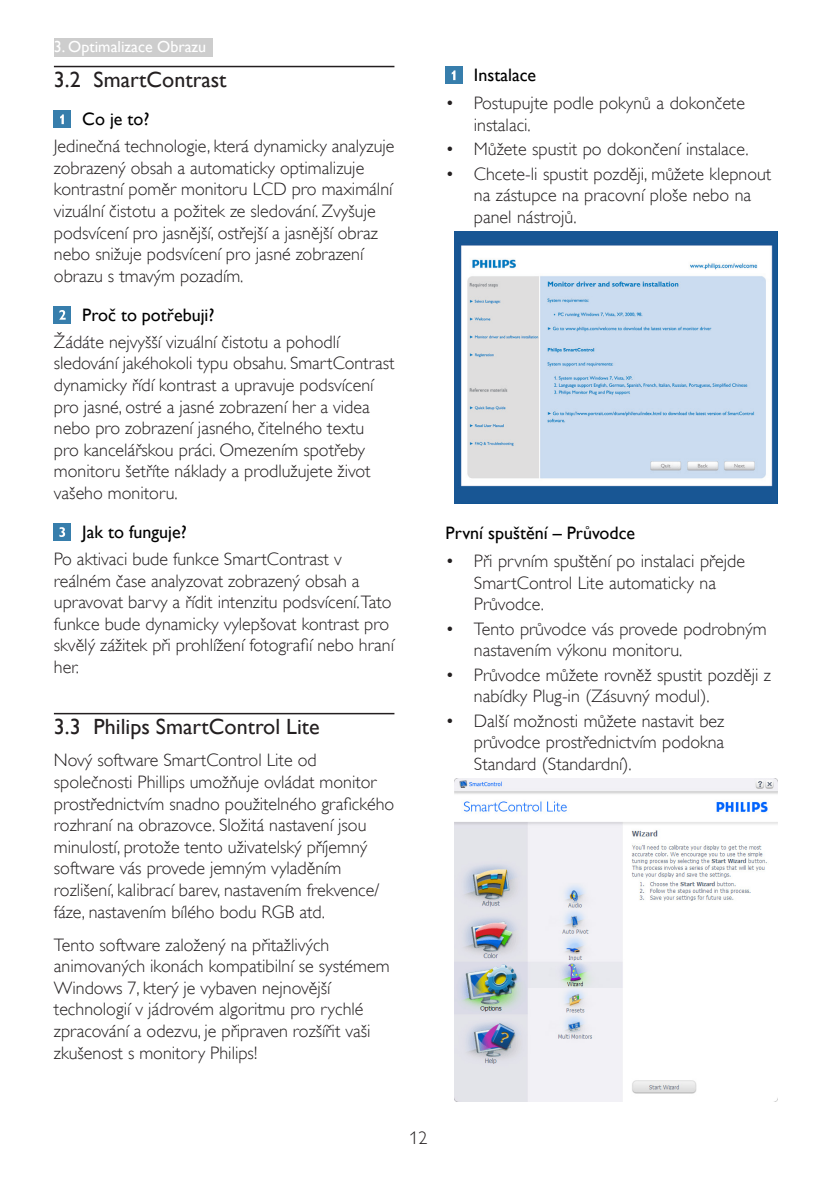
<style>
.page{position:relative;width:840px;height:1191px;background:#fff}
.page>*{position:absolute;margin:0;border:0;box-sizing:border-box;transform-origin:0 0}
.t1{font:22px "Gill Sans Alt One WGL";color:#231f20}
.chapter-paragraph{font:18px/21.6px "Gill Sans Alt One WGL Light";color:#231f20}
.Heading_4{font:18px "Gill Sans Alt One WGL";color:#000}
.Heading_3{font:18px "Gill Sans Alt One WGL";color:#000}
.t2{font:16px "Gill Sans Alt One WGL";color:#fff}
</style>
<div class="page">
<div style="left:54px;top:38px;width:159px;height:19px;background:#cdcdcd"></div>
<div style="left:445px;top:67px;width:17px;height:17px;background:#377eac"></div>
<svg style="left:451px;top:70px;width:4px;height:10px"></svg>
<img style="left:454px;top:231px;width:323px;height:272px">
<img style="left:454px;top:778px;width:323px;height:323px">
<hr style="left:54px;top:66px;width:340px;height:1px;background:#231f20">
<hr style="left:54px;top:713px;width:340px;height:1px;background:#231f20">
<div style="left:54px;top:111px;width:17px;height:17px;background:#377eac"></div>
<svg style="left:60px;top:114px;width:4px;height:10px"></svg>
<div style="left:54px;top:306px;width:17px;height:17px;background:#377eac"></div>
<svg style="left:59px;top:310px;width:7px;height:10px"></svg>
<div style="left:54px;top:523px;width:17px;height:17px;background:#377eac"></div>
<svg style="left:59px;top:527px;width:6px;height:10px"></svg>
<p class="t2" style="left:54px;top:36px;width:154px">3. Optimalizace Obrazu</p>
<p class="t1" style="left:54px;top:65px;width:174px">3.2 SmartContrast</p>
<p class="Heading_4" style="left:82px;top:106px;width:69px">Co je to?</p>
<p class="chapter-paragraph" style="left:54px;top:135px;width:342px">Jedinečná technologie, která dynamicky analyzuje zobrazený obsah a automaticky optimalizuje kontrastní poměr monitoru LCD pro maximální vizuální čistotu a požitek ze sledování. Zvyšuje podsvícení pro jasnější, ostřejší a jasnější obraz nebo snižuje podsvícení pro jasné zobrazení obrazu s tmavým pozadím.</p>
<p class="Heading_4" style="left:82px;top:302px;width:134px">Proč to potřebuji?</p>
<p class="chapter-paragraph" style="left:54px;top:331px;width:342px">Žádáte nejvyšší vizuální čistotu a pohodlí sledování jakéhokoli typu obsahu. SmartContrast dynamicky řídí kontrast a upravuje podsvícení pro jasné, ostré a jasné zobrazení her a videa nebo pro zobrazení jasného, čitelného textu<br>pro kancelářskou práci. Omezením spotřeby monitoru šetříte náklady a prodlužujete život vašeho monitoru.</p>
<p class="Heading_4" style="left:82px;top:519px;width:106px">Jak to funguje?</p>
<p class="chapter-paragraph" style="left:54px;top:548px;width:341px">Po aktivaci bude funkce SmartContrast v reálném čase analyzovat zobrazený obsah a upravovat barvy a řídit intenzitu podsvícení.Tato funkce bude dynamicky vylepšovat kontrast pro skvělý zážitek při prohlížení fotografií nebo hraní her.</p>
<p class="t1" style="left:54px;top:711px;width:267px">3.3 Philips SmartControl Lite</p>
<p class="chapter-paragraph" style="left:54px;top:749px;width:342px">Nový software SmartControl Lite od společnosti Phillips umožňuje ovládat monitor prostřednictvím snadno použitelného grafického rozhraní na obrazovce. Složitá nastavení jsou minulostí, protože tento uživatelský příjemný software vás provede jemným vyladěním rozlišení, kalibrací barev, nastavením frekvence/ fáze, nastavením bílého bodu RGB atd.</p>
<p class="chapter-paragraph" style="left:54px;top:933px;width:337px">Tento software založený na přitažlivých animovaných ikonách kompatibilní se systémem Windows 7, který je vybaven nejnovější technologií v jádrovém algoritmu pro rychlé zpracování a odezvu, je připraven rozšířit vaši zkušenost s monitory Philips!</p>
<p class="Heading_4" style="left:473px;top:62px;width:64px">Instalace</p>
<p class="chapter-paragraph" style="left:473px;top:92px;width:272px;text-indent:-28px">• Postupujte podle pokynů a dokončete instalaci.</p>
<p class="chapter-paragraph" style="left:445px;top:138px;width:304px">• Můžete spustit po dokončení instalace.</p>
<p class="chapter-paragraph" style="left:473px;top:163px;width:299px;text-indent:-28px">• Chcete-li spustit později, můžete klepnout na zástupce na pracovní ploše nebo na panel nástrojů.</p>
<p class="Heading_3" style="left:445px;top:520px;width:191px">První spuštění – Průvodce</p>
<p class="chapter-paragraph" style="left:473px;top:550px;width:272px;text-indent:-28px">• Při prvním spuštění po instalaci přejde<br>SmartControl Lite automaticky na<br>Průvodce.</p>
<p class="chapter-paragraph" style="left:473px;top:618px;width:294px;text-indent:-28px">• Tento průvodce vás provede podrobným nastavením výkonu monitoru.</p>
<p class="chapter-paragraph" style="left:473px;top:664px;width:298px;text-indent:-28px">• Průvodce můžete rovněž spustit později z nabídky Plug-in (Zásuvný modul).</p>
<p class="chapter-paragraph" style="left:473px;top:710px;width:252px;text-align:justify;text-indent:-28px">• Další možnosti můžete nastavit bez průvodce prostřednictvím podokna Standard (Standardní).</p>
<p class="chapter-paragraph" style="left:409px;top:1127px;width:19px">12</p>
</div>
